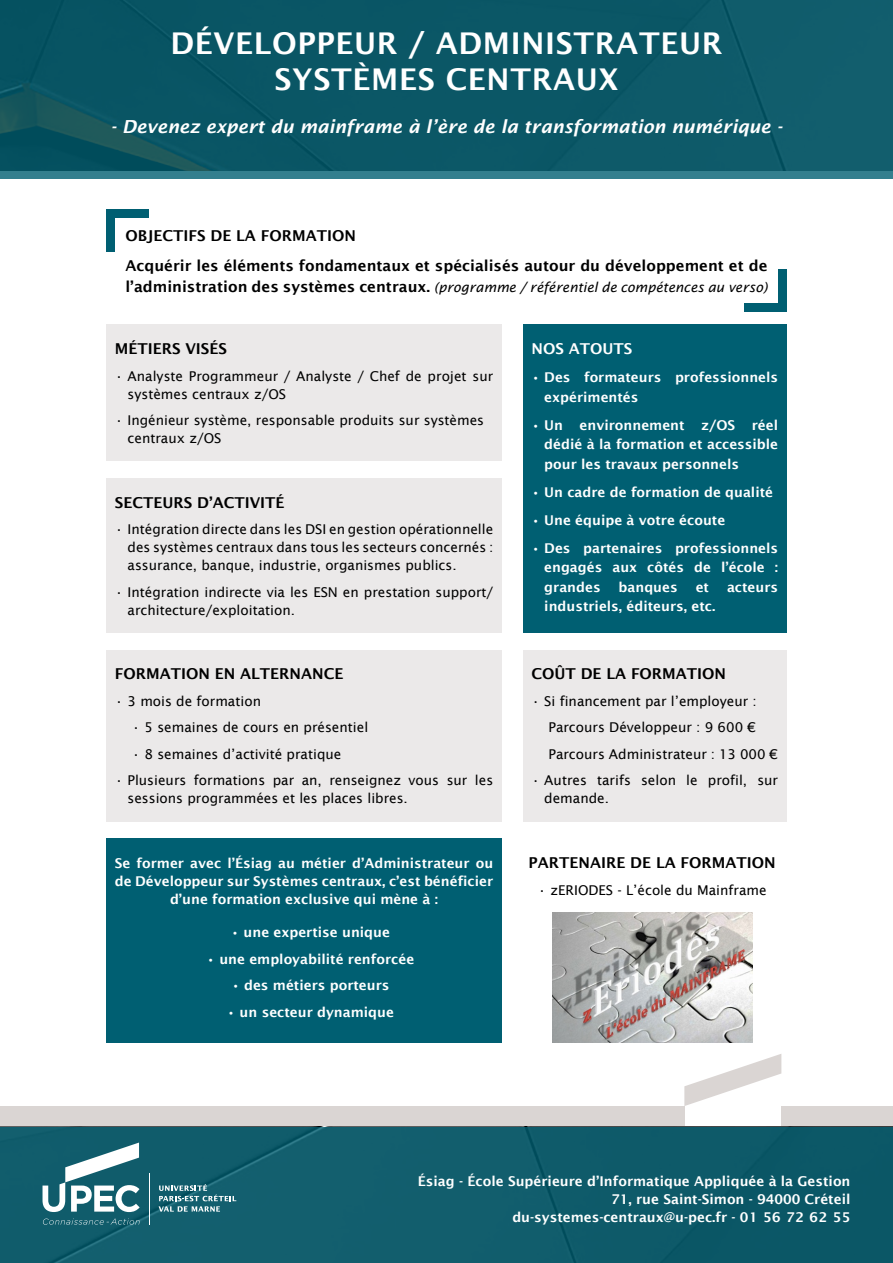
<style>
.page{position:relative;width:893px;height:1263px;background:#fff}
.page>*{position:absolute;margin:0;border:0;box-sizing:border-box;transform-origin:0 0}
.t1{font:600 30px/36px "Lucida Sans";letter-spacing:.02em;color:#fff;text-align:center}
.t2{font:italic 600 18px "Lucida Sans";color:#fff}
.t3{font:600 15px/29.5px "Lucida Sans";color:#000}
.t4{font:600 15px "Lucida Sans";color:#fff}
.t5{font:13.5px/18px "Lucida Sans";color:#000}
.t6{font:600 13.5px/19.5px "Lucida Sans";color:#fff;text-align:justify}
.t7{font:italic 13.5px "Lucida Sans";color:#000}
.s1{font-weight:600;font-style:normal;font-size:15px}
</style>
<div class="page">
<div style="left:0;top:1127px;width:893px;height:136px;background:#105c6b"></div>
<svg style="left:0;top:0;width:893px;height:179px;fill:#0b5766"></svg>
<svg style="left:159px;top:1184px;width:77px;height:27px"></svg>
<svg style="left:43px;top:1218px;width:97px;height:7px"></svg>
<svg style="left:43px;top:1142px;width:97px;height:70px"></svg>
<hr style="left:149px;top:1173px;width:1px;height:51px;background:#fff">
<div style="left:0;top:1106px;width:684px;height:20px;background:#dad5d3"></div>
<div style="left:781px;top:1106px;width:112px;height:20px;background:#dad5d3"></div>
<svg style="left:684px;top:1054px;width:97px;height:52px"></svg>
<div style="left:106px;top:209px;width:9px;height:43px;background:#005f72"></div>
<div style="left:106px;top:209px;width:43px;height:9px;background:#005f72"></div>
<div style="left:778px;top:269px;width:9px;height:43px;background:#005f72"></div>
<div style="left:744px;top:303px;width:43px;height:9px;background:#005f72"></div>
<div style="left:106px;top:650px;width:396px;height:171px;background:#ebe9e9"></div>
<div style="left:523px;top:650px;width:264px;height:171px;background:#ebe9e9"></div>
<div style="left:106px;top:325px;width:396px;height:136px;background:#ebe9e9"></div>
<div style="left:106px;top:478px;width:396px;height:155px;background:#ebe9e9"></div>
<div style="left:106px;top:838px;width:396px;height:204px;background:#005f72"></div>
<img style="left:552px;top:912px;width:200px;height:130px">
<div style="left:523px;top:325px;width:264px;height:308px;background:#005f72"></div>
<h1 class="t1" style="left:170px;top:25px;width:554px">DÉVELOPPEUR / ADMINISTRATEUR<br>SYSTÈMES CENTRAUX</h1>
<h2 class="t2" style="left:111px;top:117px;width:673px">- Devenez expert du mainframe à l’ère de la transformation numérique -</h2>
<p class="t3" style="left:125px;top:221px;width:644px">OBJECTIFS DE LA FORMATION<br>Acquérir les éléments fondamentaux et spécialisés autour du développement et de</p>
<p class="t7" style="left:125px;top:279px;width:644px"><span class="s1">l’administration des systèmes centraux.</span> (programme / référentiel de compétences au verso)</p>
<p class="t3" style="left:115px;top:334px;width:114px">MÉTIERS VISÉS</p>
<p class="t5" style="left:128px;top:367px;width:367px;text-indent:-13px">• Analyste Programmeur / Analyste / Chef de projet sur systèmes centraux z/OS</p>
<p class="t5" style="left:128px;top:411px;width:358px;text-indent:-13px">• Ingénieur système, responsable produits sur systèmes centraux z/OS</p>
<p class="t3" style="left:115px;top:488px;width:171px">SECTEURS D’ACTIVITÉ</p>
<p class="t5" style="left:128px;top:520px;width:367px;text-align:justify;text-indent:-13px">• Intégration directe dans les DSI en gestion opérationnelle des systèmes centraux dans tous les secteurs concernés : assurance, banque, industrie, organismes publics.</p>
<p class="t5" style="left:128px;top:583px;width:367px;text-indent:-13px">• Intégration indirecte via les ESN en prestation support/ architecture/exploitation.</p>
<p class="t3" style="left:115px;top:659px;width:230px">FORMATION EN ALTERNANCE</p>
<p class="t5" style="left:115px;top:692px;width:148px">• 3 mois de formation</p>
<p class="t5" style="left:132px;top:719px;width:238px">• 5 semaines de cours en présentiel</p>
<p class="t5" style="left:132px;top:745px;width:211px">• 8 semaines d’activité pratique</p>
<p class="t5" style="left:128px;top:772px;width:367px;text-indent:-13px">• Plusieurs formations par an, renseignez vous sur les sessions programmées et les places libres.</p>
<p class="t6" style="left:115px;top:854px;width:380px;line-height:18px;text-align:center">Se former avec l’Ésiag au métier d’Administrateur ou de Développeur sur Systèmes centraux, c’est bénéficier d’une formation exclusive qui mène à :</p>
<p class="t6" style="left:231px;top:922px;width:161px">• une expertise unique</p>
<p class="t6" style="left:207px;top:949px;width:209px">• une employabilité renforcée</p>
<p class="t6" style="left:231px;top:975px;width:160px">• des métiers porteurs</p>
<p class="t6" style="left:227px;top:1002px;width:169px">• un secteur dynamique</p>
<p class="t4" style="left:531px;top:340px;width:102px">NOS ATOUTS</p>
<p class="t6" style="left:544px;top:368px;width:235px;text-indent:-13px">• Des formateurs professionnels expérimentés</p>
<p class="t6" style="left:544px;top:415px;width:235px;text-indent:-13px">• Un environnement z/OS réel dédié à la formation et accessible pour les travaux personnels</p>
<p class="t6" style="left:531px;top:482px;width:243px">• Un cadre de formation de qualité</p>
<p class="t6" style="left:531px;top:510px;width:195px">• Une équipe à votre écoute</p>
<p class="t6" style="left:544px;top:538px;width:235px;text-indent:-13px">• Des partenaires professionnels engagés aux côtés de l’école : grandes</p>
<p class="t6" style="left:619px;top:577px;width:61px">banques</p>
<p class="t6" style="left:696px;top:577px;width:15px">et</p>
<p class="t6" style="left:727px;top:577px;width:53px">acteurs</p>
<p class="t6" style="left:544px;top:597px;width:173px">industriels, éditeurs, etc.</p>
<p class="t3" style="left:531px;top:659px;width:196px">COÛT DE LA FORMATION</p>
<p class="t5" style="left:549px;top:688px;width:231px;line-height:26.5px;text-indent:-17px">• Si financement par l’employeur :<br>Parcours Développeur : 9 600 €<br>Parcours Administrateur : 13 000 €</p>
<p class="t5" style="left:544px;top:772px;width:235px;text-indent:-13px">• Autres tarifs selon le profil, sur demande.</p>
<p class="t3" style="left:529px;top:848px;width:249px">PARTENAIRE DE LA FORMATION</p>
<p class="t5" style="left:538px;top:881px;width:230px">• zERIODES - L’école du Mainframe</p>
<p class="t6" style="left:418px;top:1172px;width:434px;line-height:18px;text-align:right">Ésiag - École Supérieure d’Informatique Appliquée à la Gestion<br>71, rue Saint-Simon - 94000 Créteil du-systemes-centraux@u-pec.fr - 01 56 72 62 55</p>
</div>
